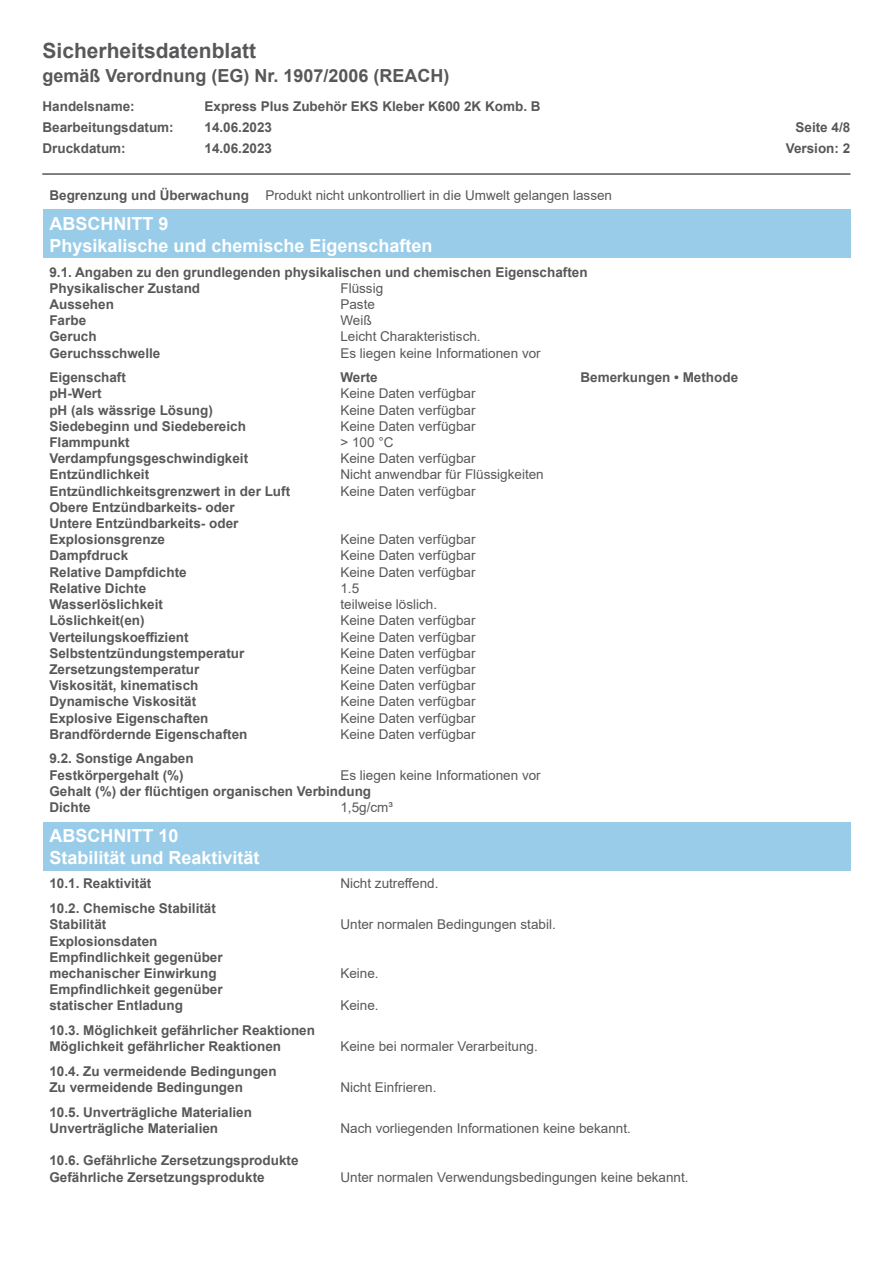
<style>
.page{position:relative;width:893px;height:1263px;background:#fff}
.page>*{position:absolute;margin:0;border:0;box-sizing:border-box;transform-origin:0 0}
.t1{font:700 21px "Arial";color:#57585a}
.t2{font:700 18px "Arial";color:#fff}
.t3{font:700 18px "Arial";color:#57585a}
.t4{font:700 13.5px/16.2px "Arial";color:#57585a}
.t5{font:13.5px "Arial";color:#57585a}
.s1{font-weight:700}
.s2{font-weight:400}
</style>
<div class="page">
<hr style="left:42px;top:173px;width:808px;height:2px;background:#57585a">
<div style="left:43px;top:209px;width:807px;height:49px;background:#98cce9"></div>
<div style="left:43px;top:822px;width:807px;height:49px;background:#98cce9"></div>
<h1 class="t1" style="left:43px;top:36px;width:215px">Sicherheitsdatenblatt</h1>
<h2 class="t3" style="left:43px;top:63px;width:409px">gemäß Verordnung (EG) Nr. 1907/2006 (REACH)</h2>
<p class="t4" style="left:43px;top:99px;width:94px">Handelsname:</p>
<p class="t4" style="left:205px;top:99px;width:338px">Express Plus Zubehör EKS Kleber K600 2K Komb. B</p>
<p class="t4" style="left:43px;top:120px;width:133px">Bearbeitungsdatum:</p>
<p class="t4" style="left:205px;top:120px;width:69px">14.06.2023</p>
<p class="t4" style="left:795px;top:120px;width:56px">Seite 4/8</p>
<p class="t4" style="left:43px;top:141px;width:85px">Druckdatum:</p>
<p class="t4" style="left:205px;top:141px;width:69px">14.06.2023</p>
<p class="t4" style="left:786px;top:141px;width:66px">Version: 2</p>
<p class="t5" style="left:49px;top:186px;width:564px"><span class="s1">Begrenzung und Überwachung</span> Produkt nicht unkontrolliert in die Umwelt gelangen lassen</p>
<p class="t2" style="left:49px;top:211px;width:120px">ABSCHNITT 9</p>
<p class="t2" style="left:49px;top:233px;width:385px">Physikalische und chemische Eigenschaften</p>
<p class="t4" style="left:49px;top:264px;width:540px">9.1. Angaben zu den grundlegenden physikalischen und chemischen Eigenschaften<br>Physikalischer Zustand</p>
<p class="t5" style="left:340px;top:279px;width:44px">Flüssig</p>
<p class="t4" style="left:49px;top:296px;width:66px">Aussehen</p>
<p class="t5" style="left:340px;top:295px;width:36px">Paste</p>
<p class="t4" style="left:49px;top:312px;width:38px">Farbe</p>
<p class="t5" style="left:340px;top:311px;width:33px">Weiß</p>
<p class="t4" style="left:49px;top:329px;width:49px">Geruch</p>
<p class="t5" style="left:340px;top:327px;width:142px">Leicht Charakteristisch.</p>
<p class="t4" style="left:49px;top:345px;width:113px">Geruchsschwelle</p>
<p class="t5" style="left:340px;top:343px;width:202px">Es liegen keine Informationen vor</p>
<p class="t4" style="left:49px;top:370px;width:78px">Eigenschaft</p>
<p class="t4" style="left:340px;top:370px;width:39px">Werte</p>
<p class="t4" style="left:580px;top:370px;width:159px">Bemerkungen • Methode</p>
<p class="t4" style="left:49px;top:386px;width:54px">pH-Wert</p>
<p class="t5" style="left:340px;top:384px;width:137px">Keine Daten verfügbar</p>
<p class="t4" style="left:49px;top:402px;width:165px">pH (als wässrige Lösung)</p>
<p class="t5" style="left:340px;top:401px;width:137px">Keine Daten verfügbar</p>
<p class="t4" style="left:49px;top:418px;width:198px">Siedebeginn und Siedebereich</p>
<p class="t5" style="left:340px;top:417px;width:137px">Keine Daten verfügbar</p>
<p class="t4" style="left:49px;top:434px;width:82px">Flammpunkt</p>
<p class="t5" style="left:340px;top:433px;width:55px">&gt; 100 °C</p>
<p class="t4" style="left:49px;top:451px;width:200px">Verdampfungsgeschwindigkeit</p>
<p class="t5" style="left:340px;top:449px;width:137px">Keine Daten verfügbar</p>
<p class="t4" style="left:49px;top:467px;width:101px">Entzündlichkeit</p>
<p class="t5" style="left:340px;top:465px;width:205px">Nicht anwendbar für Flüssigkeiten</p>
<p class="t4" style="left:49px;top:483px;width:242px">Entzündlichkeitsgrenzwert in der Luft</p>
<p class="t5" style="left:340px;top:482px;width:137px">Keine Daten verfügbar</p>
<p class="t4" style="left:49px;top:499px;width:191px">Obere Entzündbarkeits- oder<br>Untere Entzündbarkeits- oder<br>Explosionsgrenze</p>
<p class="t5" style="left:340px;top:530px;width:137px">Keine Daten verfügbar</p>
<p class="t4" style="left:49px;top:548px;width:80px">Dampfdruck</p>
<p class="t5" style="left:340px;top:546px;width:137px">Keine Daten verfügbar</p>
<p class="t4" style="left:49px;top:564px;width:139px">Relative Dampfdichte</p>
<p class="t5" style="left:340px;top:563px;width:137px">Keine Daten verfügbar</p>
<p class="t4" style="left:49px;top:580px;width:98px">Relative Dichte</p>
<p class="t5" style="left:340px;top:579px;width:20px">1.5</p>
<p class="t4" style="left:49px;top:596px;width:115px">Wasserlöslichkeit</p>
<p class="t5" style="left:340px;top:595px;width:98px">teilweise löslich.</p>
<p class="t4" style="left:49px;top:613px;width:97px">Löslichkeit(en)</p>
<p class="t5" style="left:340px;top:611px;width:137px">Keine Daten verfügbar</p>
<p class="t4" style="left:49px;top:629px;width:141px">Verteilungskoeffizient</p>
<p class="t5" style="left:340px;top:627px;width:137px">Keine Daten verfügbar</p>
<p class="t4" style="left:49px;top:645px;width:197px">Selbstentzündungstemperatur</p>
<p class="t5" style="left:340px;top:644px;width:137px">Keine Daten verfügbar</p>
<p class="t4" style="left:49px;top:661px;width:152px">Zersetzungstemperatur</p>
<p class="t5" style="left:340px;top:660px;width:137px">Keine Daten verfügbar</p>
<p class="t4" style="left:49px;top:677px;width:151px">Viskosität, kinematisch</p>
<p class="t5" style="left:340px;top:676px;width:137px">Keine Daten verfügbar</p>
<p class="t4" style="left:49px;top:694px;width:148px">Dynamische Viskosität</p>
<p class="t5" style="left:340px;top:692px;width:137px">Keine Daten verfügbar</p>
<p class="t4" style="left:49px;top:710px;width:161px">Explosive Eigenschaften</p>
<p class="t5" style="left:340px;top:708px;width:137px">Keine Daten verfügbar</p>
<p class="t4" style="left:49px;top:726px;width:200px">Brandfördernde Eigenschaften</p>
<p class="t5" style="left:340px;top:725px;width:137px">Keine Daten verfügbar</p>
<p class="t4" style="left:49px;top:751px;width:146px">9.2. Sonstige Angaben<br>Festkörpergehalt (%)</p>
<p class="t4" style="left:49px;top:767px;width:493px;text-indent:291px"><span class="s2">Es liegen keine Informationen vor<br></span>Gehalt (%) der flüchtigen organischen Verbindung<br>Dichte</p>
<p class="t5" style="left:340px;top:798px;width:54px">1,5g/cm³</p>
<p class="t2" style="left:49px;top:823px;width:131px">ABSCHNITT 10</p>
<p class="t2" style="left:49px;top:845px;width:212px">Stabilität und Reaktivität</p>
<p class="t4" style="left:49px;top:876px;width:104px">10.1. Reaktivität</p>
<p class="t5" style="left:340px;top:874px;width:99px">Nicht zutreffend.</p>
<p class="t4" style="left:49px;top:900px;width:168px">10.2. Chemische Stabilität</p>
<p class="t4" style="left:49px;top:917px;width:59px">Stabilität</p>
<p class="t5" style="left:340px;top:915px;width:217px">Unter normalen Bedingungen stabil.</p>
<p class="t4" style="left:49px;top:933px;width:110px">Explosionsdaten</p>
<p class="t4" style="left:49px;top:949px;width:175px">Empfindlichkeit gegenüber</p>
<p class="t4" style="left:49px;top:965px;width:169px">mechanischer Einwirkung</p>
<p class="t5" style="left:340px;top:964px;width:40px">Keine.</p>
<p class="t4" style="left:49px;top:981px;width:175px">Empfindlichkeit gegenüber</p>
<p class="t4" style="left:49px;top:998px;width:135px">statischer Entladung</p>
<p class="t5" style="left:340px;top:996px;width:40px">Keine.</p>
<p class="t4" style="left:49px;top:1022px;width:267px">10.3. Möglichkeit gefährlicher Reaktionen</p>
<p class="t4" style="left:49px;top:1038px;width:233px">Möglichkeit gefährlicher Reaktionen</p>
<p class="t5" style="left:340px;top:1037px;width:199px">Keine bei normaler Verarbeitung.</p>
<p class="t4" style="left:49px;top:1063px;width:229px">10.4. Zu vermeidende Bedingungen</p>
<p class="t4" style="left:49px;top:1079px;width:195px">Zu vermeidende Bedingungen</p>
<p class="t5" style="left:340px;top:1078px;width:98px">Nicht Einfrieren.</p>
<p class="t4" style="left:49px;top:1104px;width:204px">10.5. Unverträgliche Materialien</p>
<p class="t4" style="left:49px;top:1120px;width:170px">Unverträgliche Materialien</p>
<p class="t5" style="left:340px;top:1119px;width:292px">Nach vorliegenden Informationen keine bekannt.</p>
<p class="t4" style="left:49px;top:1153px;width:251px">10.6. Gefährliche Zersetzungsprodukte</p>
<p class="t4" style="left:49px;top:1169px;width:217px">Gefährliche Zersetzungsprodukte</p>
<p class="t5" style="left:340px;top:1168px;width:350px">Unter normalen Verwendungsbedingungen keine bekannt.</p>
</div>
